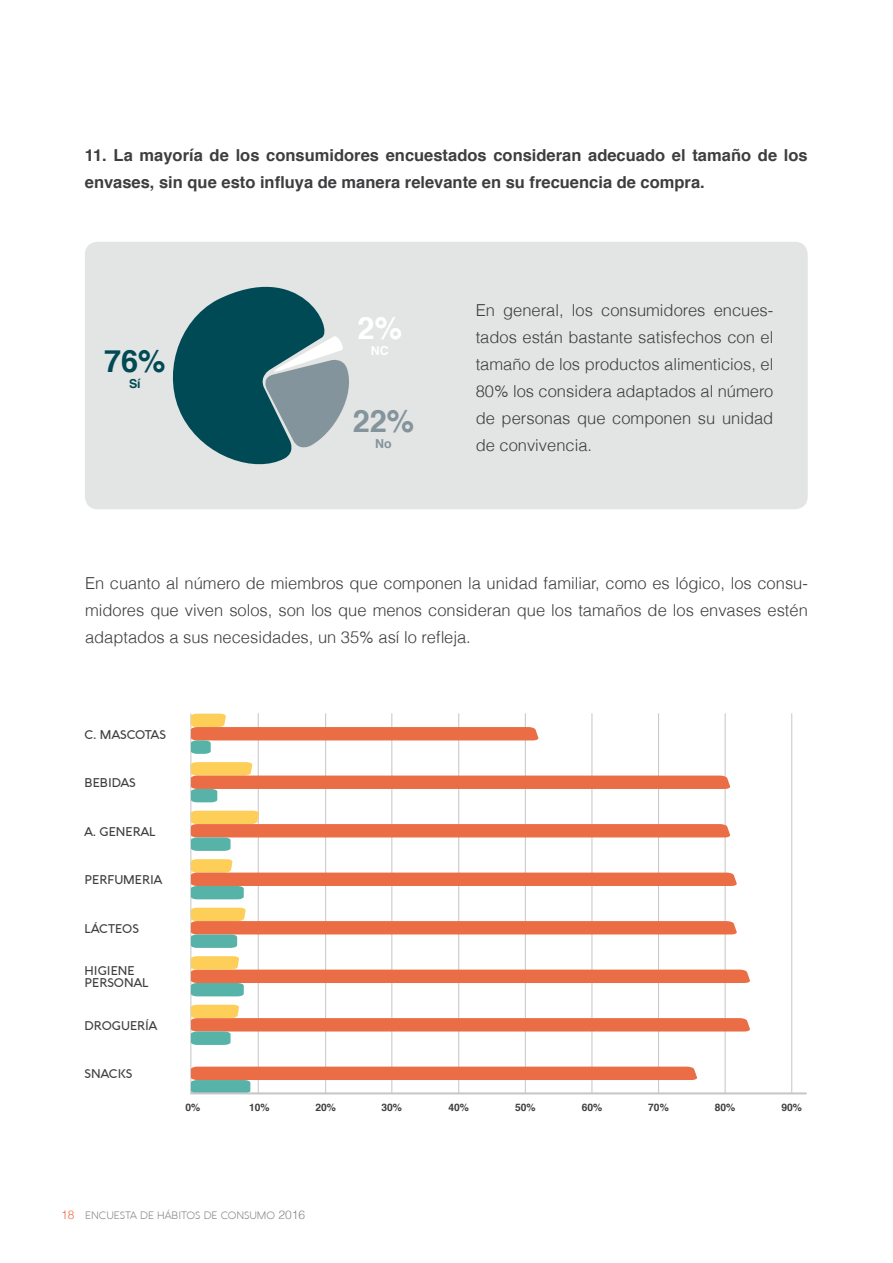
<style>
.page{position:relative;width:893px;height:1263px;background:#fff}
.page>*{position:absolute;margin:0;border:0;box-sizing:border-box;transform-origin:0 0}
.t1{font:700 30.75px "Helvetica";color:#004a55}
.t2{font:700 30.75px "Helvetica";color:#84949c}
.t3{font:700 30.75px "Helvetica";color:#fff}
.t4{font:300 16.5px/27px "Helvetica";color:#3e3d40;text-align:justify}
.t5{font:700 16.5px/27px "Helvetica";color:#3e3d40}
.t6{font:700 12.45px "Helvetica";color:#004a55}
.t7{font:700 12.45px "Helvetica";color:#84949c}
.t8{font:700 12.45px "Helvetica";color:#fff}
.t9{font:500 12.3px/12.3px "Aquawax";color:#3e3d40}
.t10{font:300 10.5px "Aquawax";color:#87888a}
.t11{font:700 10.2px "Helvetica";color:#3e3d40}
.s1{font-family:"Helvetica";font-size:12px;color:#eb6d45}
.s2{font-family:"Helvetica";font-size:12px}
</style>
<div class="page">
<div style="left:85px;top:242px;width:723px;height:267px;background:#e3e4e4;border-radius:13px"></div>
<hr style="left:258px;top:714px;width:1px;height:379px;background:#c6c7c8">
<hr style="left:325px;top:714px;width:1px;height:379px;background:#c6c7c8">
<hr style="left:391px;top:714px;width:1px;height:379px;background:#c6c7c8">
<hr style="left:458px;top:714px;width:1px;height:379px;background:#c6c7c8">
<hr style="left:525px;top:714px;width:1px;height:379px;background:#c6c7c8">
<hr style="left:591px;top:714px;width:1px;height:379px;background:#c6c7c8">
<hr style="left:658px;top:714px;width:1px;height:379px;background:#c6c7c8">
<hr style="left:725px;top:714px;width:1px;height:379px;background:#c6c7c8">
<hr style="left:791px;top:714px;width:1px;height:379px;background:#c6c7c8">
<hr style="left:190px;top:714px;width:1px;height:379px;background:#c6c7c8">
<svg style="left:191px;top:1005px;width:559px;height:40px"></svg>
<svg style="left:191px;top:956px;width:559px;height:40px"></svg>
<svg style="left:191px;top:908px;width:546px;height:40px"></svg>
<svg style="left:191px;top:859px;width:546px;height:40px"></svg>
<svg style="left:191px;top:811px;width:540px;height:40px"></svg>
<svg style="left:191px;top:762px;width:540px;height:40px"></svg>
<svg style="left:191px;top:714px;width:348px;height:40px"></svg>
<svg style="left:191px;top:1066px;width:506px;height:26px"></svg>
<hr style="left:191px;top:1092px;width:615px;height:2px;background:#c6c7c8">
<svg style="left:172px;top:286px;width:177px;height:179px"></svg>
<p class="t5" style="left:85px;top:142px;width:724px">11. La mayoría de los consumidores encuestados consideran adecuado el tamaño de los envases, sin que esto influya de manera relevante en su frecuencia de compra.</p>
<h1 class="t1" style="left:104px;top:336px;width:63px">76%</h1>
<p class="t6" style="left:129px;top:373px;width:13px">Sí</p>
<h1 class="t3" style="left:358px;top:304px;width:46px">2%</h1>
<p class="t8" style="left:371px;top:340px;width:19px">NC</p>
<h1 class="t2" style="left:353px;top:397px;width:63px">22%</h1>
<p class="t7" style="left:375px;top:433px;width:18px">No</p>
<p class="t4" style="left:476px;top:296px;width:299px">En general, los consumidores encues&shy;tados están bastante satisfechos con el tamaño de los productos alimenticios, el 80% los considera adaptados al número de personas que componen su unidad de convivencia.</p>
<p class="t4" style="left:85px;top:569px;width:724px">En cuanto al número de miembros que componen la unidad familiar, como es lógico, los consu&shy;midores que viven solos, son los que menos consideran que los tamaños de los envases estén adaptados a sus necesidades, un 35% así lo refleja.</p>
<p class="t9" style="left:85px;top:728px;width:83px">C. MASCOTAS</p>
<p class="t9" style="left:85px;top:777px;width:53px">BEBIDAS</p>
<p class="t9" style="left:85px;top:825px;width:72px">A. GENERAL</p>
<p class="t9" style="left:85px;top:874px;width:79px">PERFUMERIA</p>
<p class="t9" style="left:85px;top:922px;width:56px">LÁCTEOS</p>
<p class="t9" style="left:85px;top:964px;width:65px">HIGIENE<br>PERSONAL</p>
<p class="t9" style="left:85px;top:1019px;width:74px">DROGUERÍA</p>
<p class="t9" style="left:85px;top:1068px;width:49px">SNACKS</p>
<p class="t11" style="left:185px;top:1099px;width:16px">0%</p>
<p class="t11" style="left:249px;top:1099px;width:22px">10%</p>
<p class="t11" style="left:315px;top:1099px;width:22px">20%</p>
<p class="t11" style="left:382px;top:1099px;width:22px">30%</p>
<p class="t11" style="left:448px;top:1099px;width:22px">40%</p>
<p class="t11" style="left:515px;top:1099px;width:22px">50%</p>
<p class="t11" style="left:582px;top:1099px;width:22px">60%</p>
<p class="t11" style="left:648px;top:1099px;width:22px">70%</p>
<p class="t11" style="left:715px;top:1099px;width:22px">80%</p>
<p class="t11" style="left:781px;top:1099px;width:22px">90%</p>
<p class="t10" style="left:61px;top:1209px;width:245px"><span class="s1">18</span> ENCUESTA DE HÁBITOS DE CONSUMO <span class="s2">2016</span></p>
</div>
